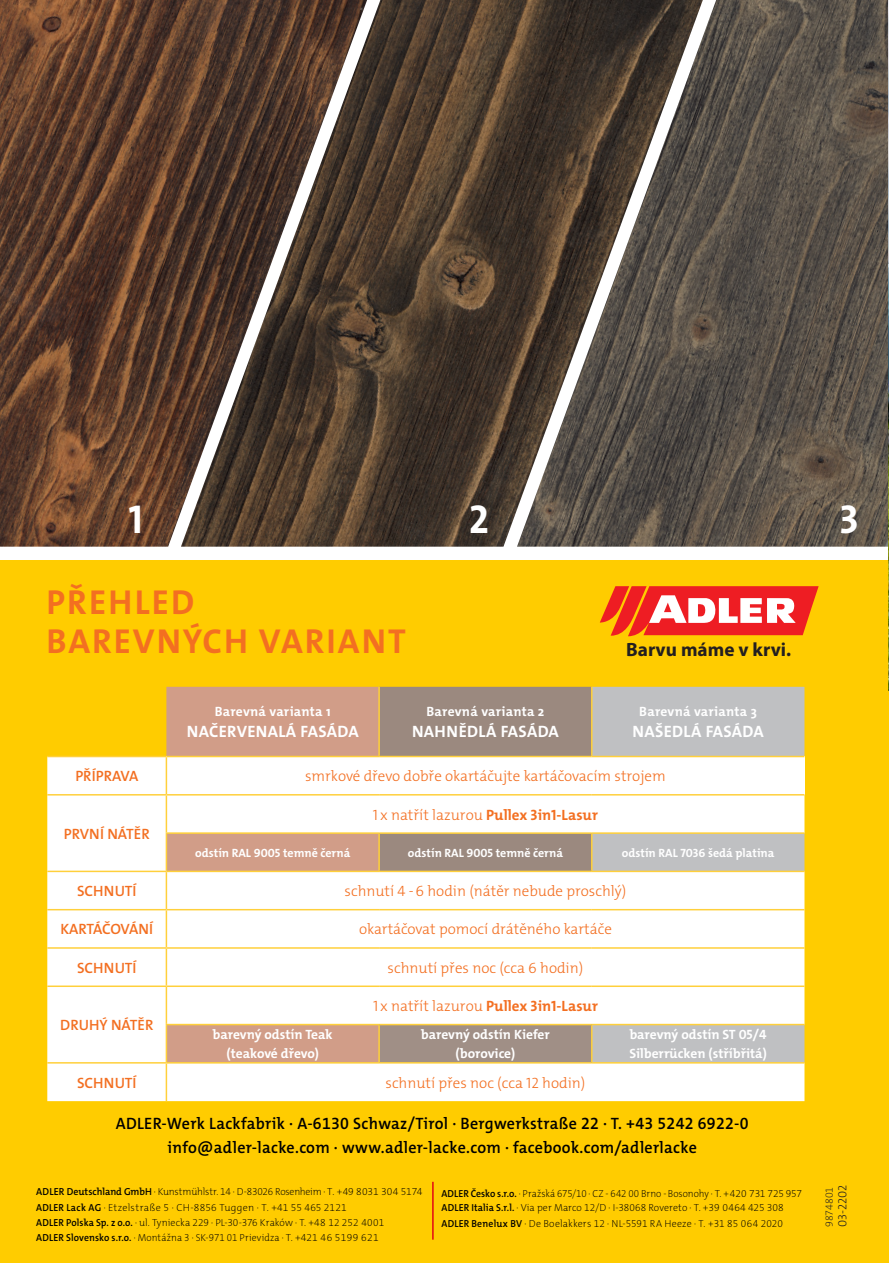
<style>
.page{position:relative;width:889px;height:1263px;background:#fff}
.page>*{position:absolute;margin:0;border:0;box-sizing:border-box;transform-origin:0 0}
.t1{font:700 40.5px "The Mix Os F";color:#fff}
.t2{font:700 34.8px/38.7px "The Mix Os F";letter-spacing:.06em;color:#f36f21}
.t3{font:700 19.2px "Myriad Pro";color:#231f20}
.t4{font:600 16.5px/24px "The Mix C4 s";letter-spacing:.02em;color:#000;text-align:center}
.t5{font:700 16.5px "The Mix Os F";letter-spacing:.02em;color:#fff}
.t6{font:300 15px "The Mix Os F";color:#f36f21}
.t7{font:700 15px "The Mix Os F";color:#f36f21}
.t8{font:600 15px "The Mix Os F";color:#f36f21}
.t9{font:600 15px "The Mix Os F";letter-spacing:-.02em;color:#f36f21}
.t10{font:700 13.5px/18.8px "The Mix Os F";color:#fff;text-align:center}
.t11{font:700 13.5px "The Mix Os F";letter-spacing:.02em;color:#fff}
.t12{font:700 12px "The Mix Os F";color:#fff}
.t13{font:300 12px "The Mix C4 s";color:#231f20}
.t14{font:200 10.5px "The Mix Os F";color:#231f20}
.t15{font:200 10.2px/15px "The Mix C4 s";letter-spacing:.005em;color:#000}
.t16{font:200 10.2px/15px "The Mix C4 s";letter-spacing:.005em;color:#000;scale:.95 1}
.s1{font-weight:300}
.s2{font-weight:600}
</style>
<div class="page">
<div style="left:0;top:450px;width:889px;height:812px;background:#fc0"></div>
<div style="left:0;top:0;width:889px;height:559px;background:#fff"></div>
<div style="left:166px;top:686px;width:212px;height:69px;background:#d19d88"></div>
<div style="left:380px;top:686px;width:211px;height:69px;background:#9b897f"></div>
<div style="left:592px;top:686px;width:212px;height:69px;background:#bfc0c2"></div>
<svg style="left:47px;top:757px;width:757px;height:343px;background:#f3eeea"></svg>
<div style="left:166px;top:756px;width:638px;height:38px;background:#fff"></div>
<div style="left:379px;top:1024px;width:213px;height:38px;background:#a08f86"></div>
<hr style="left:47px;top:755px;width:119px;height:2px;background:#ffd03b">
<hr style="left:166px;top:755px;width:213px;height:2px;background:#ffd03b">
<hr style="left:379px;top:755px;width:213px;height:2px;background:#ffd03b">
<hr style="left:592px;top:755px;width:212px;height:2px;background:#ffd03b">
<hr style="left:166px;top:757px;width:1px;height:37px;background:#ffd03b">
<hr style="left:47px;top:794px;width:119px;height:1px;background:#ffd03b">
<hr style="left:166px;top:794px;width:213px;height:1px;background:#ffd03b">
<hr style="left:166px;top:795px;width:1px;height:37px;background:#ffd03b">
<hr style="left:379px;top:794px;width:213px;height:1px;background:#ffd03b">
<hr style="left:592px;top:794px;width:212px;height:1px;background:#ffd03b">
<hr style="left:166px;top:832px;width:213px;height:1px;background:#ffd03b">
<hr style="left:166px;top:833px;width:1px;height:37px;background:#ffd03b">
<hr style="left:379px;top:832px;width:213px;height:1px;background:#ffd03b">
<hr style="left:378px;top:833px;width:2px;height:37px;background:#ffd03b">
<hr style="left:592px;top:832px;width:212px;height:1px;background:#ffd03b">
<hr style="left:591px;top:833px;width:1px;height:37px;background:#ffd03b">
<hr style="left:47px;top:870px;width:119px;height:2px;background:#ffd03b">
<hr style="left:166px;top:870px;width:213px;height:2px;background:#ffd03b">
<hr style="left:166px;top:872px;width:1px;height:36px;background:#ffd03b">
<hr style="left:379px;top:870px;width:213px;height:2px;background:#ffd03b">
<hr style="left:592px;top:870px;width:212px;height:2px;background:#ffd03b">
<hr style="left:47px;top:908px;width:119px;height:2px;background:#ffd03b">
<hr style="left:166px;top:908px;width:213px;height:2px;background:#ffd03b">
<hr style="left:166px;top:910px;width:1px;height:37px;background:#ffd03b">
<hr style="left:379px;top:908px;width:213px;height:2px;background:#ffd03b">
<hr style="left:592px;top:908px;width:212px;height:2px;background:#ffd03b">
<hr style="left:47px;top:947px;width:119px;height:1px;background:#ffd03b">
<hr style="left:166px;top:947px;width:213px;height:1px;background:#ffd03b">
<hr style="left:166px;top:948px;width:1px;height:37px;background:#ffd03b">
<hr style="left:379px;top:947px;width:213px;height:1px;background:#ffd03b">
<hr style="left:592px;top:947px;width:212px;height:1px;background:#ffd03b">
<hr style="left:47px;top:985px;width:119px;height:1px;background:#ffd03b">
<hr style="left:166px;top:985px;width:213px;height:1px;background:#ffd03b">
<hr style="left:166px;top:986px;width:1px;height:37px;background:#ffd03b">
<hr style="left:379px;top:985px;width:213px;height:1px;background:#ffd03b">
<hr style="left:592px;top:985px;width:212px;height:1px;background:#ffd03b">
<hr style="left:166px;top:1023px;width:213px;height:2px;background:#ffd03b">
<hr style="left:166px;top:1025px;width:1px;height:36px;background:#ffd03b">
<hr style="left:379px;top:1023px;width:213px;height:2px;background:#ffd03b">
<hr style="left:378px;top:1025px;width:2px;height:36px;background:#ffd03b">
<hr style="left:592px;top:1023px;width:212px;height:2px;background:#ffd03b">
<hr style="left:591px;top:1025px;width:1px;height:36px;background:#ffd03b">
<hr style="left:47px;top:1061px;width:119px;height:2px;background:#ffd03b">
<hr style="left:166px;top:1061px;width:213px;height:2px;background:#ffd03b">
<hr style="left:166px;top:1063px;width:1px;height:37px;background:#ffd03b">
<hr style="left:379px;top:1061px;width:213px;height:2px;background:#ffd03b">
<hr style="left:592px;top:1061px;width:212px;height:2px;background:#ffd03b">
<hr style="left:378px;top:686px;width:2px;height:69px;background:#ffd03b">
<hr style="left:591px;top:686px;width:1px;height:69px;background:#ffd03b">
<svg style="left:599px;top:586px;width:219px;height:50px;background:#f3664f"></svg>
<img style="left:372px;top:0;width:145px;height:546px">
<img style="left:517px;top:0;width:371px;height:546px">
<img style="left:0;top:0;width:372px;height:546px">
<img style="left:888px;top:0;width:1px;height:557px">
<svg style="left:855px;top:557px;width:34px;height:706px"></svg>
<hr style="left:432px;top:1181px;width:1px;height:58px;background:#e30613">
<h1 class="t1" style="left:128px;top:497px;width:16px">1</h1>
<h1 class="t1" style="left:469px;top:497px;width:22px">2</h1>
<h1 class="t1" style="left:839px;top:497px;width:21px">3</h1>
<h2 class="t2" style="left:47px;top:584px;width:361px">PŘEHLED<br>BAREVNÝCH VARIANT</h2>
<h3 class="t11" style="left:215px;top:704px;width:118px">Barevná varianta 1</h3>
<h3 class="t5" style="left:187px;top:722px;width:173px">NAČERVENALÁ FASÁDA</h3>
<h3 class="t11" style="left:426px;top:704px;width:119px">Barevná varianta 2</h3>
<h3 class="t5" style="left:412px;top:722px;width:148px">NAHNĚDLÁ FASÁDA</h3>
<h3 class="t3" style="left:626px;top:638px;width:167px">Barvu máme v krvi.</h3>
<h3 class="t11" style="left:639px;top:704px;width:119px">Barevná varianta 3</h3>
<h3 class="t5" style="left:632px;top:722px;width:133px">NAŠEDLÁ FASÁDA</h3>
<h3 class="t8" style="left:75px;top:767px;width:64px">PŘÍPRAVA</h3>
<h3 class="t6" style="left:305px;top:769px;width:362px">smrkové dřevo dobře okartáčujte kartáčovacím strojem</h3>
<h3 class="t8" style="left:64px;top:824px;width:87px">PRVNÍ NÁTĚR</h3>
<h3 class="t7" style="left:373px;top:806px;width:226px"><span class="s1">1 x natřít lazurou</span> Pullex 3in1-Lasur</h3>
<p class="t12" style="left:195px;top:846px;width:157px">odstín RAL 9005 temně černá</p>
<p class="t12" style="left:408px;top:846px;width:157px">odstín RAL 9005 temně černá</p>
<p class="t12" style="left:622px;top:846px;width:154px">odstín RAL 7036 šedá platina</p>
<h3 class="t8" style="left:77px;top:882px;width:61px">SCHNUTÍ</h3>
<h3 class="t6" style="left:344px;top:884px;width:283px">schnutí 4 - 6 hodin (nátěr nebude proschlý)</h3>
<h3 class="t9" style="left:60px;top:920px;width:94px">KARTÁČOVÁNÍ</h3>
<h3 class="t6" style="left:359px;top:922px;width:254px">okartáčovat pomocí drátěného kartáče</h3>
<h3 class="t8" style="left:77px;top:958px;width:61px">SCHNUTÍ</h3>
<h3 class="t6" style="left:387px;top:960px;width:197px">schnutí přes noc (cca 6 hodin)</h3>
<h3 class="t8" style="left:60px;top:1016px;width:95px">DRUHÝ NÁTĚR</h3>
<h3 class="t7" style="left:373px;top:997px;width:226px"><span class="s1">1 x natřít lazurou</span> Pullex 3in1-Lasur</h3>
<h3 class="t10" style="left:213px;top:1025px;width:121px">barevný odstín Teak (teakové dřevo)</h3>
<h3 class="t10" style="left:421px;top:1025px;width:130px">barevný odstín Kiefer (borovice)</h3>
<h3 class="t10" style="left:629px;top:1025px;width:139px;text-align:left">barevný odstín ST 05/4<br>Silberrücken (stříbřitá)</h3>
<h3 class="t8" style="left:77px;top:1073px;width:61px">SCHNUTÍ</h3>
<h3 class="t6" style="left:385px;top:1075px;width:201px">schnutí přes noc (cca 12 hodin)</h3>
<h3 class="t4" style="left:116px;top:1112px;width:634px">ADLER-Werk Lackfabrik · A-6130 Schwaz/Tirol · Bergwerkstraße 22 · T. +43 5242 6922-0 info@adler-lacke.com · www.adler-lacke.com · facebook.com/adlerlacke</h3>
<p class="t16" style="left:441px;top:1186px;width:381px"><span class="s2">ADLER Česko s.r.o.</span> · Pražská 675/10 · CZ - 642 00 Brno -Bosonohy · T. +420 731 725 957<br><span class="s2">ADLER Italia S.r.l.</span> · Via per Marco 12/D · I-38068 Rovereto · T. +39 0464 425 308<br><span class="s2">ADLER Benelux BV</span> · De Boelakkers 12 · NL-5591 RA Heeze · T. +31 85 064 2020</p>
<p class="t15" style="left:36px;top:1185px;width:387px"><span class="s2">ADLER Deutschland GmbH</span> · Kunstmühlstr. 14 · D-83026 Rosenheim · T. +49 8031 304 5174<br><span class="s2">ADLER Lack AG</span> · Etzelstraße 5 · CH-8856 Tuggen · T. +41 55 465 2121<br><span class="s2">ADLER Polska Sp. z o.o.</span> · ul. Tyniecka 229 · PL-30-376 Kraków · T. +48 12 252 4001<br><span class="s2">ADLER Slovensko s.r.o.</span> · Montážna 3 · SK-971 01 Prievidza · T. +421 46 5199 621</p>
<p class="t14" style="left:823px;top:1226px;width:42px;rotate:-90deg">9874801</p>
<p class="t13" style="left:834px;top:1226px;width:44px;rotate:-90deg">03-2202</p>
</div>
